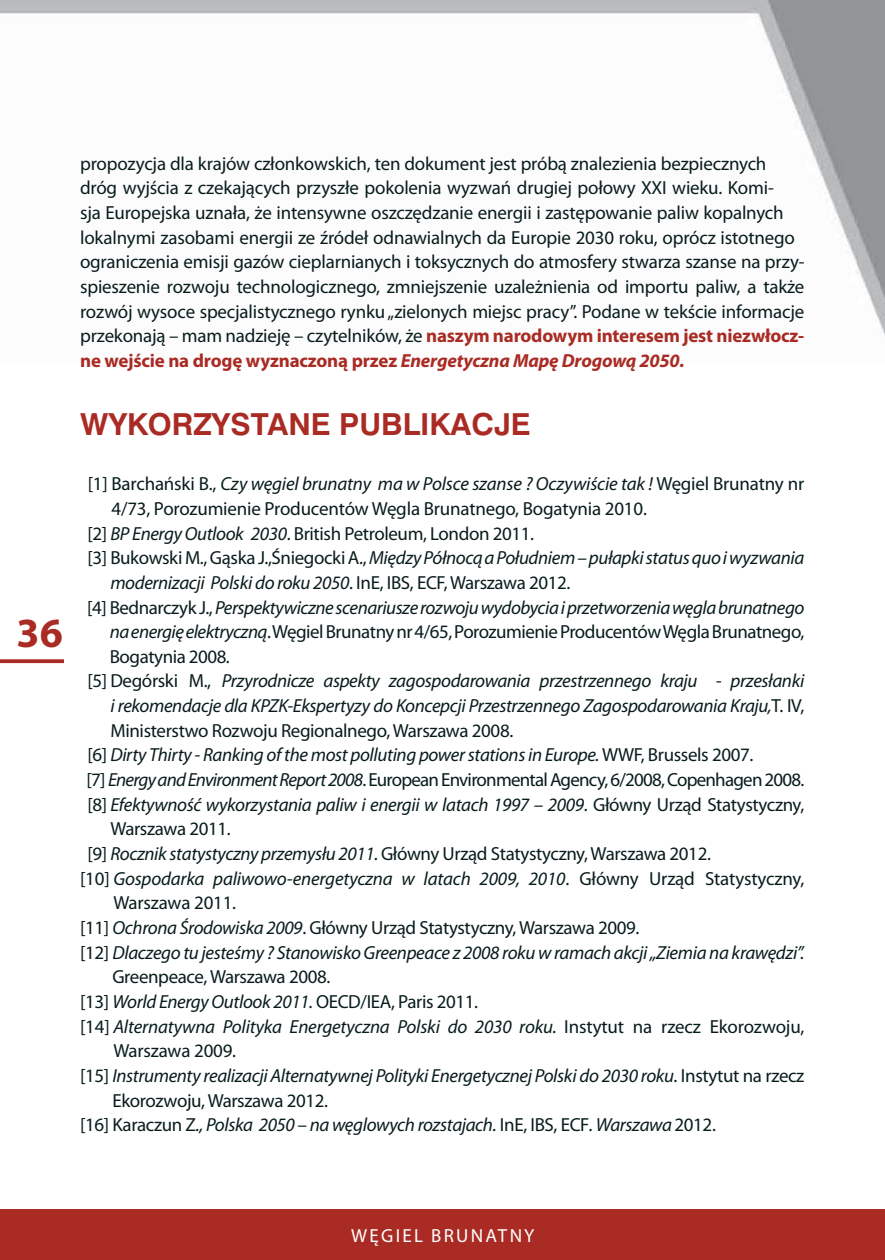
<style>
.page{position:relative;width:885px;height:1260px;background:#fff}
.page>*{position:absolute;margin:0;border:0;box-sizing:border-box;transform-origin:0 0}
.t1{font:700 41.7px "Myriad Pro";color:#a92b24}
.t2{font:30.3px "Swiss Art 1 Bold 0307";color:#a92b24}
.t3{font:18.9px/24.6px "Myriad Pro";letter-spacing:-.01em;color:#091c1c}
.t4{font:italic 18.9px "Myriad Pro";letter-spacing:-.02em;color:#091c1c}
.t5{font:18.9px "Myriad Pro";letter-spacing:-.04em;color:#091c1c}
.t6{font:18.9px "Myriad Pro";letter-spacing:.12em;color:#fff}
.s1{font-weight:700;color:#a92b24}
.s2{font-weight:700;font-style:italic;color:#a92b24}
.s3{font-style:normal}
.s4{font-style:italic}
</style>
<div class="page">
<img style="left:0;top:0;width:885px;height:336px">
<div style="left:0;top:1209px;width:885px;height:51px;background:#a92b24"></div>
<svg style="left:0;top:659px;width:64px;height:4px"></svg>
<h1 class="t1" style="left:17px;top:617px;width:48px">36</h1>
<p class="t3" style="left:80px;top:152px;width:726px">propozycja dla krajów członkowskich, ten dokument jest próbą znalezienia bezpiecznych dróg wyjścia z czekających przyszłe pokolenia wyzwań drugiej połowy XXI wieku. Komi-<br>sja Europejska uznała, że intensywne oszczędzanie energii i zastępowanie paliw kopalnych lokalnymi zasobami energii ze źródeł odnawialnych da Europie 2030 roku, oprócz istotnego ograniczenia emisji gazów cieplarnianych i toksycznych do atmosfery stwarza szanse na przy&shy;spieszenie rozwoju technologicznego, zmniejszenie uzależnienia od importu paliw, a także rozwój wysoce specjalistycznego rynku „zielonych miejsc pracy”. Podane w tekście informacje przekonają – mam nadzieję – czytelników, że <span class="s1">naszym narodowym interesem jest niezwłocz&shy;ne wejście na drogę wyznaczoną przez</span> <span class="s2">Energetyczna Mapę Drogową 2050.</span></p>
<h2 class="t2" style="left:80px;top:413px;width:452px">WYKORZYSTANE PUBLIKACJE</h2>
<p class="t4" style="left:88px;top:477px;width:718px"><span class="s3">[1] Barchański B.,</span> Czy węgiel brunatny ma w Polsce szanse ? Oczywiście tak ! <span class="s3">Węgiel Brunatny nr</span></p>
<p class="t3" style="left:111px;top:497px;width:537px">4/73, Porozumienie Producentów Węgla Brunatnego, Bogatynia 2010.</p>
<p class="t3" style="left:87px;top:522px;width:448px">[2] <span class="s4">BP Energy Outlook 2030</span>. British Petroleum, London 2011.</p>
<p class="t4" style="left:87px;top:551px;width:718px"><span class="s3">[3] Bukowski M., Gąska J.,Śniegocki A.,</span> Między Północą a Południem – pułapki status quo i wyzwania</p>
<p class="t4" style="left:110px;top:575px;width:462px">modernizacji Polski do roku 2050<span class="s3">. InE, IBS, ECF, Warszawa 2012.</span></p>
<p class="t4" style="left:87px;top:600px;width:719px"><span class="s3">[4] Bednarczyk J.,</span> Perspektywiczne scenariusze rozwoju wydobycia i przetworzenia węgla brunatnego</p>
<p class="t3" style="left:110px;top:621px;width:696px"><span class="s4">na energię elektryczną</span>. Węgiel Brunatny nr 4/65, Porozumienie Producentów Węgla Brunatnego,</p>
<p class="t3" style="left:110px;top:645px;width:122px">Bogatynia 2008.</p>
<p class="t4" style="left:87px;top:674px;width:718px"><span class="s3">[5] Degórski M.,</span> Przyrodnicze aspekty zagospodarowania przestrzennego kraju - przesłanki</p>
<p class="t4" style="left:110px;top:698px;width:695px">i rekomendacje dla KPZK-Ekspertyzy do Koncepcji Przestrzennego Zagospodarowania Kraju,<span class="s3">T. IV,</span></p>
<p class="t3" style="left:110px;top:719px;width:404px">Ministerstwo Rozwoju Regionalnego, Warszawa 2008.</p>
<p class="t4" style="left:87px;top:748px;width:667px"><span class="s3">[6]</span> Dirty Thirty - Ranking of the most polluting power stations in Europe. <span class="s3">WWF, Brussels 2007.</span></p>
<p class="t5" style="left:87px;top:772px;width:719px">[7] <span class="s4">Energy and Environment Report 2008</span>. European Environmental Agency, 6/2008, Copenhagen 2008.</p>
<p class="t4" style="left:87px;top:797px;width:718px"><span class="s3">[8]</span> Efektywność wykorzystania paliw i energii w latach 1997 – 2009<span class="s3">. Główny Urząd Statystyczny,</span></p>
<p class="t3" style="left:110px;top:818px;width:122px">Warszawa 2011.</p>
<p class="t3" style="left:87px;top:842px;width:625px">[9] <span class="s4">Rocznik statystyczny przemysłu 2011.</span> Główny Urząd Statystyczny, Warszawa 2012.</p>
<p class="t4" style="left:80px;top:871px;width:726px"><span class="s3">[10]</span> Gospodarka paliwowo-energetyczna w latach 2009, 2010<span class="s3">. Główny Urząd Statystyczny,</span></p>
<p class="t3" style="left:113px;top:892px;width:124px">Warszawa 2011.</p>
<p class="t3" style="left:80px;top:916px;width:561px">[11] <span class="s4">Ochrona Środowiska 2009</span>. Główny Urząd Statystyczny, Warszawa 2009.</p>
<p class="t4" style="left:80px;top:945px;width:726px"><span class="s3">[12]</span> Dlaczego tu jesteśmy ? Stanowisko Greenpeace z 2008 roku w ramach akcji „Ziemia na krawędzi”.</p>
<p class="t3" style="left:112px;top:966px;width:219px">Greenpeace, Warszawa 2008.</p>
<p class="t3" style="left:80px;top:990px;width:399px">[13] <span class="s4">World Energy Outlook 2011.</span> OECD/IEA, Paris 2011.</p>
<p class="t4" style="left:80px;top:1019px;width:726px"><span class="s3">[14]</span> Alternatywna Polityka Energetyczna Polski do 2030 roku. <span class="s3">Instytut na rzecz Ekorozwoju,</span></p>
<p class="t3" style="left:113px;top:1039px;width:124px">Warszawa 2009.</p>
<p class="t4" style="left:80px;top:1068px;width:726px"><span class="s3">[15]</span> Instrumenty realizacji Alternatywnej Polityki Energetycznej Polski do 2030 roku<span class="s3">. Instytut na rzecz</span></p>
<p class="t3" style="left:112px;top:1089px;width:217px">Ekorozwoju, Warszawa 2012.</p>
<p class="t4" style="left:80px;top:1117px;width:637px"><span class="s3">[16] Karaczun Z</span>., Polska 2050 – na węglowych rozstajach. <span class="s3">InE, IBS, ECF</span>. Warszawa <span class="s3">2012.</span></p>
<p class="t6" style="left:351px;top:1228px;width:185px">WĘGIEL BRUNATNY</p>
</div>
